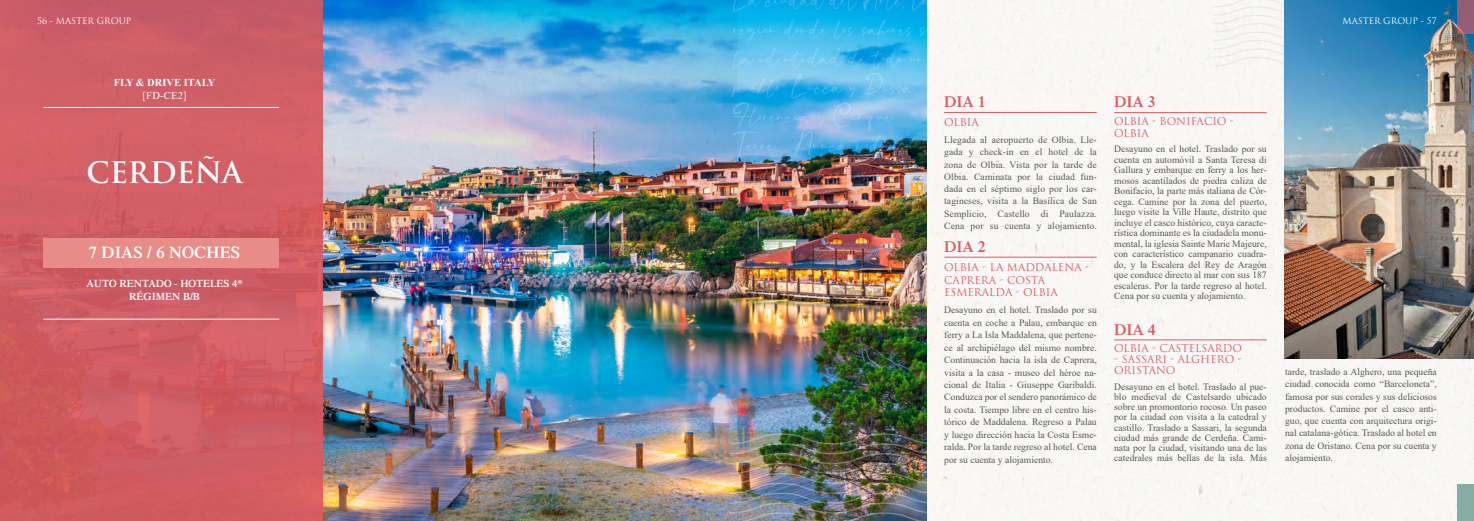
<style>
.page{position:relative;width:1474px;height:521px;background:#fff}
.page>*{position:absolute;margin:0;border:0;box-sizing:border-box;transform-origin:0 0}
.t1{font:700 28.88px "Trajan Pro";color:#fff}
.t2{font:600 16.62px "Times LT Std";letter-spacing:.01em;color:#fff}
.t3{font:600 15.75px "Times LT Std";color:#dd5a5f}
.t4{font:10.5px/11.4px "Trajan Pro";color:#dd5a5f}
.t5{font:600 10.5px/12.6px "Times LT Std";color:#fff;text-align:center}
.t6{font:700 10.5px "Times New Roman";color:#fff}
.t7{font:10.5px "Times New Roman";color:#fff}
.t8{font:9.62px/10.5px "Times New Roman";color:#575756;text-align:justify}
.t9{font:8.75px "Trajan Pro";letter-spacing:-.01em;color:#fff}
</style>
<div class="page">
<div style="left:926px;top:0;width:547px;height:520px;background:#f8f7f6"></div>
<img style="left:322px;top:0;width:604px;height:521px">
<div style="left:0;top:0;width:322px;height:521px;background:#cf5c62"></div>
<img style="left:0;top:0;width:737px;height:251px">
<div style="left:43px;top:238px;width:236px;height:29px;background:#e88c88"></div>
<hr style="left:43px;top:319px;width:236px;height:1px;background:#fff">
<hr style="left:43px;top:107px;width:236px;height:1px;background:#fff">
<svg style="left:733px;top:0;width:124px;height:12px"></svg>
<svg style="left:863px;top:0;width:41px;height:11px"></svg>
<svg style="left:912px;top:0;width:21px;height:11px"></svg>
<svg style="left:733px;top:26px;width:45px;height:15px"></svg>
<svg style="left:784px;top:19px;width:71px;height:21px"></svg>
<svg style="left:861px;top:20px;width:68px;height:16px"></svg>
<svg style="left:731px;top:48px;width:196px;height:108px;background:#61b3e0"></svg>
<svg style="left:733px;top:164px;width:54px;height:21px"></svg>
<img style="left:795px;top:165px;width:106px;height:16px">
<hr style="left:1114px;top:112px;width:152px;height:1px;background:#dd5a5f">
<hr style="left:1114px;top:339px;width:152px;height:1px;background:#dd5a5f">
<hr style="left:944px;top:112px;width:152px;height:1px;background:#dd5a5f">
<hr style="left:944px;top:257px;width:152px;height:1px;background:#dd5a5f">
<svg style="left:1213px;top:0;width:71px;height:66px"></svg>
<img style="left:1284px;top:0;width:189px;height:358px">
<img style="left:729px;top:433px;width:215px;height:88px">
<div style="left:1456px;top:0;width:17px;height:33px;background:#935e75"></div>
<div style="left:1456px;top:484px;width:17px;height:37px;background:#86aea5"></div>
<p class="t9" style="left:37px;top:16px;width:96px">56 - MASTER GROUP</p>
<p class="t9" style="left:1342px;top:16px;width:96px">MASTER GROUP - 57</p>
<p class="t6" style="left:114px;top:75px;width:103px">FLY &amp; DRIVE ITALY</p>
<p class="t7" style="left:142px;top:88px;width:46px">[FD-CE2]</p>
<h1 class="t1" style="left:87px;top:155px;width:157px">CERDEÑA</h1>
<h2 class="t2" style="left:89px;top:243px;width:153px">7 DIAS / 6 NOCHES</h2>
<p class="t5" style="left:86px;top:277px;width:158px">AUTO RENTADO - HOTELES 4*<br>RÉGIMEN B/B</p>
<h3 class="t3" style="left:944px;top:92px;width:43px">DIA 1</h3>
<p class="t4" style="left:944px;top:116px;width:36px">OLBIA</p>
<p class="t8" style="left:944px;top:133px;width:154px;line-height:12.2px">Llegada al aeropuerto de Olbia. Lle&shy;gada y check-in en el hotel de la zona de Olbia. Vista por la tarde de Olbia. Caminata por la ciudad fun&shy;dada en el séptimo siglo por los car&shy;tagineses, visita a la Basílica de San Semplicio, Castello di Paulazza.<br>Cena por su cuenta y alojamiento.</p>
<h3 class="t3" style="left:944px;top:237px;width:43px">DIA 2</h3>
<p class="t4" style="left:944px;top:261px;width:146px;line-height:12.2px">OLBIA - LA MADDALENA -<br>CAPRERA - COSTA<br>ESMERALDA - OLBIA</p>
<p class="t8" style="left:944px;top:304px;width:154px;line-height:12.4px">Desayuno en el hotel. Traslado por su cuenta en coche a Palau, embarque en ferry a La Isla Maddalena, que pertene&shy;ce al archipiélago del mismo nombre.<br>Continuación hacia la isla de Caprera, visita a la casa - museo del héroe na&shy;cional de Italia - Giuseppe Garibaldi.<br>Conduzca por el sendero panorámico de la costa. Tiempo libre en el centro his&shy;tórico de Maddalena. Regreso a Palau y luego dirección hacia la Costa Esme&shy;ralda. Por la tarde regreso al hotel. Cena por su cuenta y alojamiento.</p>
<h3 class="t3" style="left:1114px;top:93px;width:43px">DIA 3</h3>
<p class="t4" style="left:1114px;top:116px;width:121px">OLBIA - BONIFACIO -<br>OLBIA</p>
<p class="t8" style="left:1114px;top:143px;width:154px">Desayuno en el hotel. Traslado por su cuenta en automóvil a Santa Teresa di Gallura y embarque en ferry a los her&shy;mosos acantilados de piedra caliza de Bonifacio, la parte más italiana de Cór&shy;cega. Camine por la zona del puerto, luego visite la Ville Haute, distrito que incluye el casco histórico, cuya caracte&shy;rística dominante es la ciudadela monu&shy;mental, la iglesia Sainte Marie Majeure, con característico campanario cuadra&shy;do, y la Escalera del Rey de Aragón que conduce directo al mar con sus 187 escaleras. Por la tarde regreso al hotel.<br>Cena por su cuenta y alojamiento.</p>
<h3 class="t3" style="left:1114px;top:320px;width:43px">DIA 4</h3>
<p class="t4" style="left:1114px;top:343px;width:129px">OLBIA - CASTELSARDO</p>
<p class="t4" style="left:1114px;top:353px;width:129px">- SASSARI - ALGHERO -<br>ORISTANO</p>
<p class="t8" style="left:1114px;top:381px;width:154px;line-height:10.2px">Desayuno en el hotel. Traslado al pue&shy;blo medieval de Castelsardo ubicado sobre un promontorio rocoso. Un paseo por la ciudad con visita a la catedral y castillo. Traslado a Sassari, la segunda ciudad más grande de Cerdeña. Cami&shy;nata por la ciudad, visitando una de las catedrales más bellas de la isla. Más</p>
<p class="t8" style="left:1285px;top:365px;width:153px;line-height:12.2px">tarde, traslado a Alghero, una pequeña ciudad conocida como “Barceloneta”, famosa por sus corales y sus deliciosos productos. Camine por el casco anti&shy;guo, que cuenta con arquitectura origi&shy;nal catalana-gótica. Traslado al hotel en zona de Oristano. Cena por su cuenta y alojamiento.</p>
</div>
